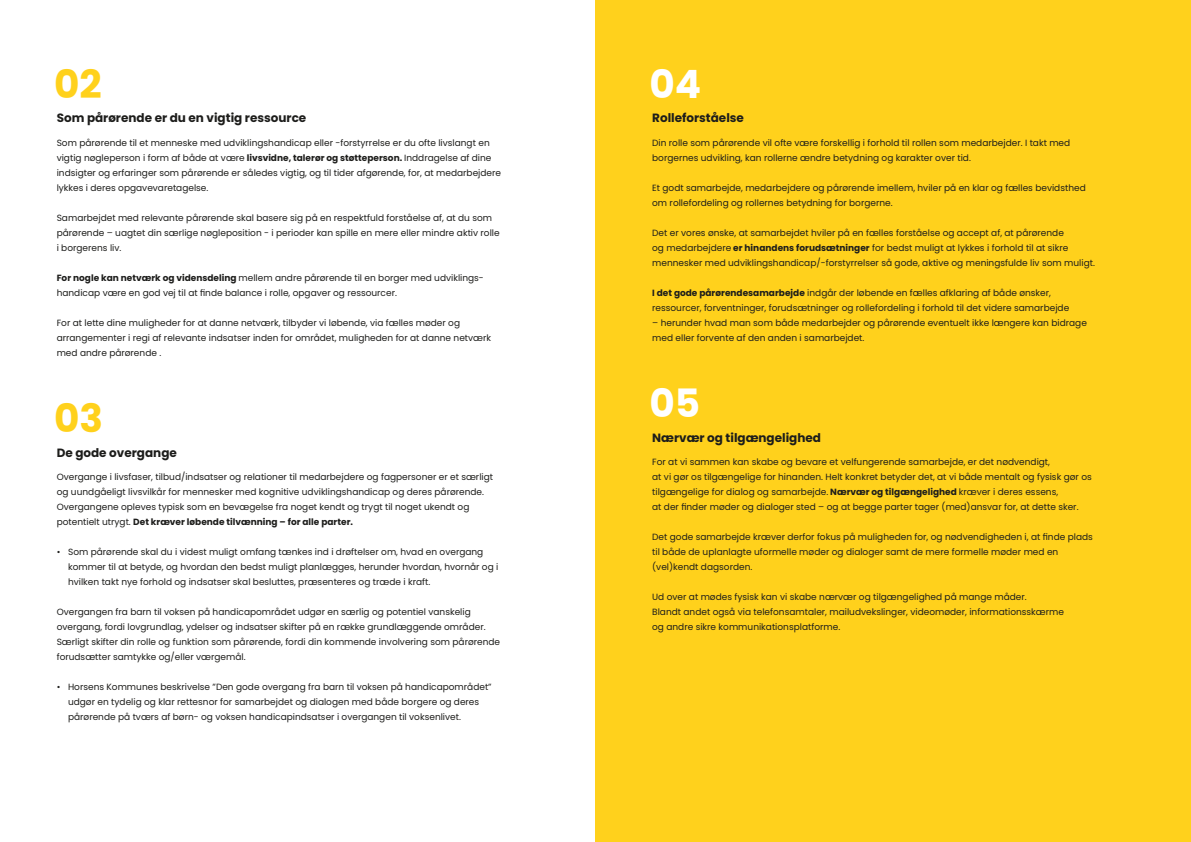
<style>
.page{position:relative;width:1191px;height:842px;background:#fff}
.page>*{position:absolute;margin:0;border:0;box-sizing:border-box;transform-origin:0 0}
.t1{font:700 39px "Poppins";color:#ffd11c}
.t2{font:700 39px "Poppins";color:#fff}
.t3{font:700 12px "Poppins";color:#1d1d1b}
.Brød{font:9px/15px "Poppins";color:#1d1d1b}
.s1{font-weight:700}
</style>
<div class="page">
<div style="left:595px;top:0;width:596px;height:842px;background:#ffd11c"></div>
<h2 class="t1" style="left:54px;top:61px;width:49px">02</h2>
<h3 class="t3" style="left:57px;top:111px;width:251px">Som pårørende er du en vigtig ressource</h3>
<p class="Brød" style="left:57px;top:135px;width:446px">Som pårørende til et menneske med udviklingshandicap eller -forstyrrelse er du ofte livslangt en vigtig nøgleperson i form af både at være <span class="s1">livsvidne, talerør og støtteperson.</span> Inddragelse af dine indsigter og erfaringer som pårørende er således vigtig, og til tider afgørende, for, at medarbejdere lykkes i deres opgavevaretagelse.</p>
<p class="Brød" style="left:57px;top:210px;width:444px">Samarbejdet med relevante pårørende skal basere sig på en respektfuld forståelse af, at du som pårørende – uagtet din særlige nøgleposition - i perioder kan spille en mere eller mindre aktiv rolle i borgerens liv.</p>
<p class="Brød" style="left:57px;top:270px;width:429px"><span class="s1">For nogle kan netværk og vidensdeling</span> mellem andre pårørende til en borger med udviklings&shy;handicap være en god vej til at finde balance i rolle, opgaver og ressourcer.</p>
<p class="Brød" style="left:57px;top:315px;width:436px">For at lette dine muligheder for at danne netværk, tilbyder vi løbende, via fælles møder og arrangementer i regi af relevante indsatser inden for området, muligheden for at danne netværk med andre pårørende .</p>
<h2 class="t1" style="left:54px;top:396px;width:51px">03</h2>
<h3 class="t3" style="left:57px;top:445px;width:122px">De gode overgange</h3>
<p class="Brød" style="left:57px;top:469px;width:438px">Overgange i livsfaser, tilbud/indsatser og relationer til medarbejdere og fagpersoner er et særligt og uundgåeligt livsvilkår for mennesker med kognitive udviklingshandicap og deres pårørende.<br>Overgangene opleves typisk som en bevægelse fra noget kendt og trygt til noget ukendt og potentielt utrygt. <span class="s1">Det kræver løbende tilvænning – for alle parter.</span></p>
<p class="Brød" style="left:68px;top:544px;width:432px;text-indent:-11px">• Som pårørende skal du i videst muligt omfang tænkes ind i drøftelser om, hvad en overgang kommer til at betyde, og hvordan den bedst muligt planlægges, herunder hvordan, hvornår og i hvilken takt nye forhold og indsatser skal besluttes, præsenteres og træde i kraft.</p>
<p class="Brød" style="left:57px;top:604px;width:445px">Overgangen fra barn til voksen på handicapområdet udgør en særlig og potentiel vanskelig overgang, fordi lovgrundlag, ydelser og indsatser skifter på en række grundlæggende områder.<br>Særligt skifter din rolle og funktion som pårørende, fordi din kommende involvering som pårørende forudsætter samtykke og/eller værgemål.</p>
<p class="Brød" style="left:68px;top:679px;width:425px;text-indent:-11px">• Horsens Kommunes beskrivelse ”Den gode overgang fra barn til voksen på handicapområdet” udgør en tydelig og klar rettesnor for samarbejdet og dialogen med både borgere og deres pårørende på tværs af børn- og voksen handicapindsatser i overgangen til voksenlivet.</p>
<h2 class="t2" style="left:649px;top:61px;width:53px">04</h2>
<h3 class="t3" style="left:652px;top:111px;width:93px">Rolleforståelse</h3>
<p class="Brød" style="left:652px;top:135px;width:419px">Din rolle som pårørende vil ofte være forskellig i forhold til rollen som medarbejder. I takt med borgernes udvikling, kan rollerne ændre betydning og karakter over tid.</p>
<p class="Brød" style="left:652px;top:180px;width:435px">Et godt samarbejde, medarbejdere og pårørende imellem, hviler på en klar og fælles bevidsthed om rollefordeling og rollernes betydning for borgerne.</p>
<p class="Brød" style="left:652px;top:225px;width:444px">Det er vores ønske, at samarbejdet hviler på en fælles forståelse og accept af, at pårørende<br>og medarbejdere <span class="s1">er hinandens forudsætninger</span> for bedst muligt at lykkes i forhold til at sikre mennesker med udviklingshandicap/-forstyrrelser så gode, aktive og meningsfulde liv som muligt.</p>
<p class="Brød" style="left:652px;top:285px;width:418px"><span class="s1">I det gode pårørendesamarbejde</span> indgår der løbende en fælles afklaring af både ønsker, ressourcer, forventninger, forudsætninger og rollefordeling i forhold til det videre samarbejde</p>
<p class="Brød" style="left:652px;top:315px;width:436px">– herunder hvad man som både medarbejder og pårørende eventuelt ikke længere kan bidrage med eller forvente af den anden i samarbejdet.</p>
<h2 class="t2" style="left:649px;top:381px;width:52px">05</h2>
<h3 class="t3" style="left:652px;top:430px;width:170px">Nærvær og tilgængelighed</h3>
<p class="Brød" style="left:652px;top:454px;width:441px">For at vi sammen kan skabe og bevare et velfungerende samarbejde, er det nødvendigt,<br>at vi gør os tilgængelige for hinanden. Helt konkret betyder det, at vi både mentalt og fysisk gør os tilgængelige for dialog og samarbejde. <span class="s1">Nærvær og tilgængelighed</span> kræver i deres essens,<br>at der finder møder og dialoger sted – og at begge parter tager (med)ansvar for, at dette sker.</p>
<p class="Brød" style="left:652px;top:529px;width:442px">Det gode samarbejde kræver derfor fokus på muligheden for, og nødvendigheden i, at finde plads til både de uplanlagte uformelle møder og dialoger samt de mere formelle møder med en (vel)kendt dagsorden.</p>
<p class="Brød" style="left:652px;top:589px;width:413px">Ud over at mødes fysisk kan vi skabe nærvær og tilgængelighed på mange måder.<br>Blandt andet også via telefonsamtaler, mailudvekslinger, videomøder, informationsskærme og andre sikre kommunikationsplatforme.</p>
</div>
